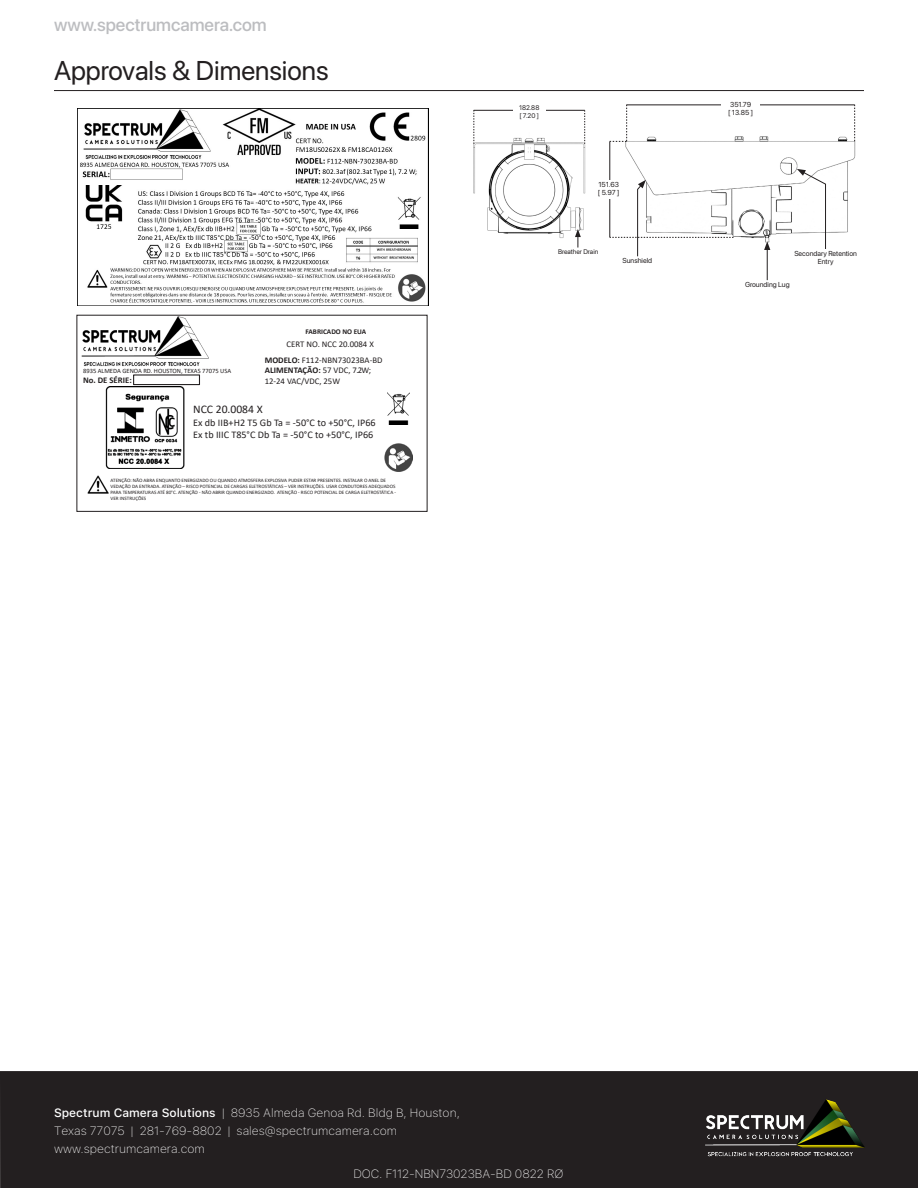
<style>
.page{position:relative;width:918px;height:1188px;background:#fff}
.page>*{position:absolute;margin:0;border:0;box-sizing:border-box;transform-origin:0 0}
.t1{font:27px "SF Pro Display";color:#231f20}
.t2{font:18px "SF Pro";color:#bcbdc0}
.t3{font:100 12px "SF Pro Text";color:#fff}
.t4{font:11.7px "Calibri";color:#231f20}
.t5{font:10.2px/12.1px "Calibri";color:#231f20}
.t6{font:8.7px/15.9px "Calibri";color:#231f20}
.t7{font:700 8.7px "Calibri";color:#231f20}
.t8{font:700 7.35px "Calibri";color:#231f20}
.t9{font:7.2px/8.6px "SF Pro Display";color:#231f20}
.t10{font:6.75px/8.1px "SF Pro Display";color:#231f20}
.t11{font:6.6px "Calibri";color:#231f20}
.t12{font:5.1px/6.1px "Calibri";color:#231f20}
.s1{font-weight:700}
.s2{font-weight:400}
.s3{font-weight:500}
</style>
<div class="page">
<div style="left:0;top:1071px;width:918px;height:117px;background:#231f20"></div>
<img style="left:705px;top:1099px;width:159px;height:58px">
<img style="left:81px;top:317px;width:127px;height:50px">
<img style="left:385px;top:444px;width:27px;height:27px">
<img style="left:87px;top:475px;width:21px;height:19px">
<img style="left:387px;top:393px;width:23px;height:31px">
<img style="left:105px;top:387px;width:80px;height:82px">
<div style="left:133px;top:374px;width:67px;height:11px;border:1px solid #231f20"></div>
<div style="left:77px;top:315px;width:350px;height:197px;border:1px solid #231f20"></div>
<hr style="left:54px;top:90px;width:810px;height:1px;background:#231f20">
<img style="left:733px;top:134px;width:123px;height:107px">
<hr style="left:626px;top:105px;width:229px;height:1px;background:#231f20">
<svg style="left:854px;top:105px;width:1px;height:36px"></svg>
<div style="left:722px;top:101px;width:38px;height:18px;background:#fff"></div>
<svg style="left:473px;top:104px;width:260px;height:153px"></svg>
<svg style="left:797px;top:169px;width:29px;height:80px"></svg>
<hr style="left:767px;top:248px;width:1px;height:32px;background:#231f20">
<svg style="left:764px;top:241px;width:6px;height:9px"></svg>
<img style="left:78px;top:108px;width:350px;height:197px">
<p class="t2" style="left:54px;top:14px;width:214px">www.spectrumcamera.com</p>
<p class="t1" style="left:54px;top:55px;width:276px">Approvals &amp; Dimensions</p>
<p class="t8" style="left:306px;top:326px;width:62px">FABRICADO NO EUA</p>
<p class="t6" style="left:265px;top:336px;width:119px;text-indent:22px">CERT NO. NCC 20.0084 X<br><span class="s1">MODELO:</span> F112-NBN73023BA-BD</p>
<p class="t7" style="left:265px;top:364px;width:108px">ALIMENTAÇÃO: <span class="s2">57 VDC, 7.2W;</span></p>
<p class="t11" style="left:83px;top:367px;width:150px">8935 ALMEDA GENOA RD. HOUSTON, TEXAS 77075 USA</p>
<p class="t7" style="left:83px;top:373px;width:50px">No. DE SÉRIE:</p>
<p class="t6" style="left:265px;top:373px;width:77px">12-24 VAC/VDC, 25W</p>
<p class="t4" style="left:193px;top:401px;width:71px">NCC 20.0084 X</p>
<p class="t5" style="left:193px;top:416px;width:184px">Ex db IIB+H2 T5 Gb Ta = -50°C to +50°C, IP66<br>Ex tb IIIC T85°C Db Ta = -50°C to +50°C, IP66</p>
<p class="t12" style="left:111px;top:477px;width:287px">ATENÇÃO: NÃO ABRA ENQUANTO ENERGIZADO OU QUANDO ATMOSFERA EXPLOSIVA PUDER ESTAR PRESENTES. INSTALAR O ANEL DE VEDAÇÃO DA ENTRADA. ATENÇÃO – RISCO POTENCIAL DE CARGAS ELETROSTÁTICAS – VER INSTRUÇÕES. USAR CONDUTORES ADEQUADOS PARA TEMPERATURAS ATÉ 80°C. ATENÇÃO - NÃO ABRIR QUANDO ENERGIZADO. ATENÇÃO - RISCO POTENCIAL DE CARGA ELETROSTÁTICA - VER INSTRUÇÕES</p>
<p class="t10" style="left:519px;top:104px;width:22px">182.88 [ 7.20 ]</p>
<p class="t9" style="left:728px;top:100px;width:26px">351.79 [ 13.85 ]</p>
<p class="t9" style="left:598px;top:180px;width:23px">151.63 [ 5.97 ]</p>
<p class="t10" style="left:558px;top:248px;width:42px">Breather Drain</p>
<p class="t9" style="left:623px;top:256px;width:31px">Sunshield</p>
<p class="t9" style="left:794px;top:249px;width:64px;text-align:center">Secondary Retention<br>Entry</p>
<p class="t9" style="left:745px;top:280px;width:46px">Grounding Lug</p>
<p class="t3" style="left:54px;top:1106px;width:408px"><span class="s3">Spectrum Camera Solutions</span> | 8935 Almeda Genoa Rd. Bldg B, Houston,</p>
<p class="t3" style="left:54px;top:1124px;width:345px">Texas 77075 | 281-769-8802 | sales@spectrumcamera.com</p>
<p class="t3" style="left:54px;top:1142px;width:152px">www.spectrumcamera.com</p>
<p class="t3" style="left:353px;top:1167px;width:212px">DOC. F112-NBN73023BA-BD 0822 RØ</p>
</div>
